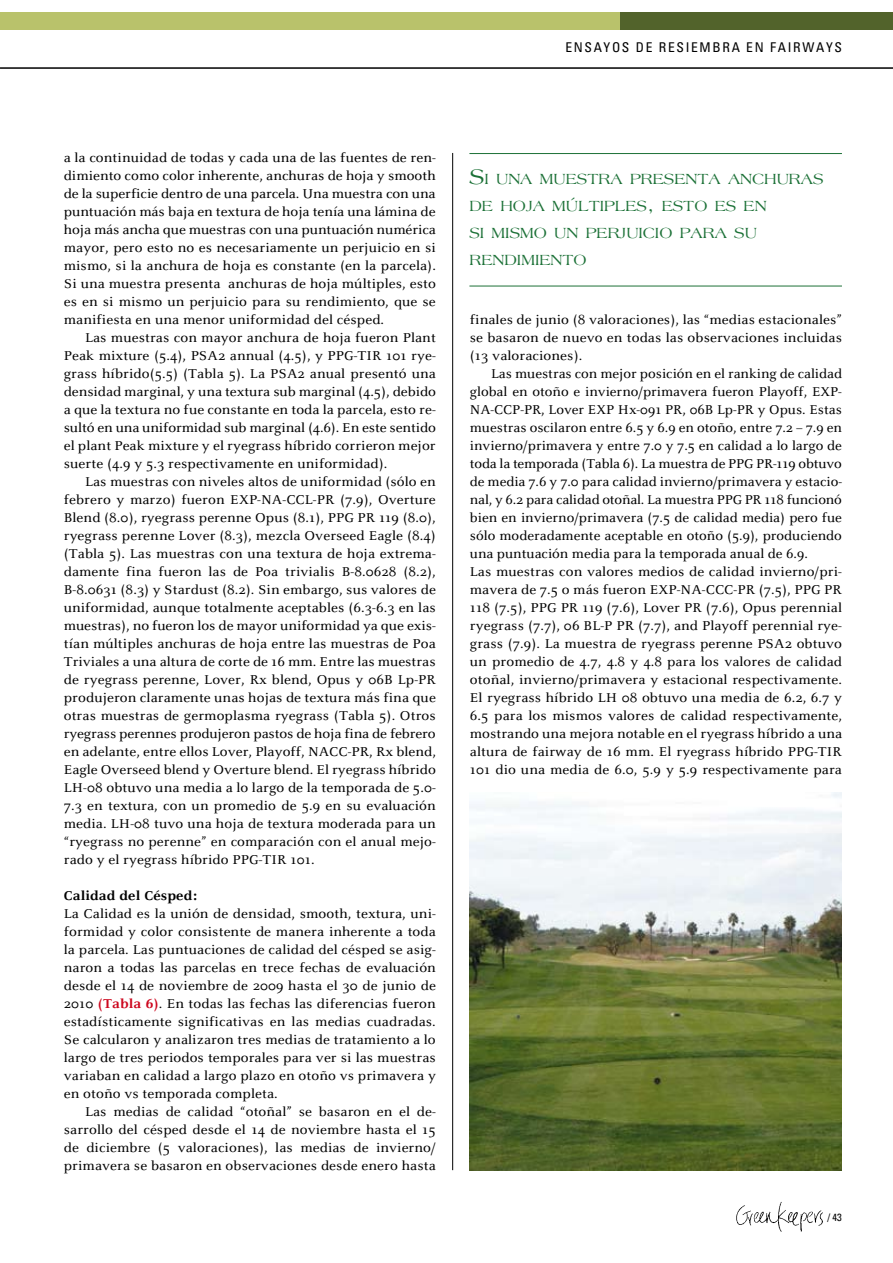
<style>
.page{position:relative;width:893px;height:1263px;background:#fff}
.page>*{position:absolute;margin:0;border:0;box-sizing:border-box;transform-origin:0 0}
.t1{font:15.75px/27px "Americana Std";color:#1c7137}
.t2{font:13.5px/18px "Celeste ST";letter-spacing:.005em;color:#000;text-align:justify}
.t3{font:condensed 13.5px "Univers LT Std";letter-spacing:.125em;color:#000}
.t4{font:700 13.5px "Celeste ST";letter-spacing:.005em;color:#000}
.t5{font:condensed 10.5px "Univers LT Std";color:#000}
.s1{font-weight:700;color:#cd071e}
.s2{font-size:22.5px}
</style>
<div class="page">
<img style="left:736px;top:1201px;width:86px;height:31px">
<div style="left:0;top:13px;width:893px;height:17px;background:#b9c26b"></div>
<div style="left:621px;top:13px;width:272px;height:17px;background:#52632b"></div>
<hr style="left:0;top:67px;width:893px;height:2px;background:#000">
<img style="left:470px;top:792px;width:372px;height:378px">
<hr style="left:452px;top:153px;width:1px;height:1017px;background:#000">
<hr style="left:469px;top:153px;width:373px;height:1px;background:#1c7137">
<hr style="left:469px;top:286px;width:373px;height:1px;background:#1c7137">
<p class="t3" style="left:565px;top:39px;width:278px">ENSAYOS DE RESIEMBRA EN FAIRWAYS</p>
<p class="t2" style="left:64px;top:149px;width:374px">a la continuidad de todas y cada una de las fuentes de ren&shy;dimiento como color inherente, anchuras de hoja y smooth de la superficie dentro de una parcela. Una muestra con una puntuación más baja en textura de hoja tenía una lámina de hoja más ancha que muestras con una puntuación numérica mayor, pero esto no es necesariamente un perjuicio en si mismo, si la anchura de hoja es constante (en la parcela).<br>Si una muestra presenta anchuras de hoja múltiples, esto es en si mismo un perjuicio para su rendimiento, que se manifiesta en una menor uniformidad del césped.</p>
<p class="t2" style="left:64px;top:329px;width:374px;text-indent:21px">Las muestras con mayor anchura de hoja fueron Plant Peak mixture (5.4), PSA2 annual (4.5), y PPG-TIR 101 rye&shy;grass híbrido(5.5) (Tabla 5). La PSA2 anual presentó una densidad marginal, y una textura sub marginal (4.5), debido a que la textura no fue constante en toda la parcela, esto re&shy;sultó en una uniformidad sub marginal (4.6). En este sentido el plant Peak mixture y el ryegrass híbrido corrieron mejor suerte (4.9 y 5.3 respectivamente en uniformidad).</p>
<p class="t2" style="left:64px;top:473px;width:374px;text-indent:21px">Las muestras con niveles altos de uniformidad (sólo en febrero y marzo) fueron EXP-NA-CCL-PR (7.9), Overture Blend (8.0), ryegrass perenne Opus (8.1), PPG PR 119 (8.0), ryegrass perenne Lover (8.3), mezcla Overseed Eagle (8.4) (Tabla 5). Las muestras con una textura de hoja extrema&shy;damente fina fueron las de Poa trivialis B-8.0628 (8.2), B-8.0631 (8.3) y Stardust (8.2). Sin embargo, sus valores de uniformidad, aunque totalmente aceptables (6.3-6.3 en las muestras), no fueron los de mayor uniformidad ya que exis&shy;tían múltiples anchuras de hoja entre las muestras de Poa Triviales a una altura de corte de 16 mm. Entre las muestras de ryegrass perenne, Lover, Rx blend, Opus y 06B Lp-PR produjeron claramente unas hojas de textura más fina que otras muestras de germoplasma ryegrass (Tabla 5). Otros ryegrass perennes produjeron pastos de hoja fina de febrero en adelante, entre ellos Lover, Playoff, NACC-PR, Rx blend, Eagle Overseed blend y Overture blend. El ryegrass híbrido LH-08 obtuvo una media a lo largo de la temporada de 5.0- 7.3 en textura, con un promedio de 5.9 en su evaluación media. LH-08 tuvo una hoja de textura moderada para un “ryegrass no perenne” en comparación con el anual mejo&shy;rado y el ryegrass híbrido PPG-TIR 101.</p>
<p class="t4" style="left:64px;top:888px;width:135px">Calidad del Césped:</p>
<p class="t2" style="left:64px;top:905px;width:374px">La Calidad es la unión de densidad, smooth, textura, uni&shy;formidad y color consistente de manera inherente a toda la parcela. Las puntuaciones de calidad del césped se asig&shy;naron a todas las parcelas en trece fechas de evaluación desde el 14 de noviembre de 2009 hasta el 30 de junio de 2010 <span class="s1">(Tabla 6)</span>. En todas las fechas las diferencias fueron estadísticamente significativas en las medias cuadradas.<br>Se calcularon y analizaron tres medias de tratamiento a lo largo de tres periodos temporales para ver si las muestras variaban en calidad a largo plazo en otoño vs primavera y en otoño vs temporada completa.</p>
<p class="t2" style="left:64px;top:1103px;width:374px;text-indent:21px">Las medias de calidad “otoñal” se basaron en el de&shy;sarrollo del césped desde el 14 de noviembre hasta el 15 de diciembre (5 valoraciones), las medias de invierno/ primavera se basaron en observaciones desde enero hasta</p>
<p class="t1" style="left:469px;top:165px;width:356px"><span class="s2">S</span>I UNA MUESTRA PRESENTA ANCHURAS<br>DE HOJA MÚLTIPLES<span class="s2">,</span> ESTO ES EN<br>SI MISMO UN PERJUICIO PARA SU<br>RENDIMIENTO</p>
<p class="t2" style="left:470px;top:311px;width:374px">finales de junio (8 valoraciones), las “medias estacionales” se basaron de nuevo en todas las observaciones incluidas (13 valoraciones).</p>
<p class="t2" style="left:470px;top:365px;width:374px;text-align:left;text-indent:21px">Las muestras con mejor posición en el ranking de calidad global en otoño e invierno/primavera fueron Playoff, EXP-NA-CCP-PR, Lover EXP Hx-091 PR, 06B Lp-PR y Opus. Estas muestras oscilaron entre 6.5 y 6.9 en otoño, entre 7.2 – 7.9 en invierno/primavera y entre 7.0 y 7.5 en calidad a lo largo de toda la temporada (Tabla 6). La muestra de PPG PR-119 obtuvo de media 7.6 y 7.0 para calidad invierno/primavera y estacio&shy;nal, y 6.2 para calidad otoñal. La muestra PPG PR 118 funcionó bien en invierno/primavera (7.5 de calidad media) pero fue sólo moderadamente aceptable en otoño (5.9), produciendo una puntuación media para la temporada anual de 6.9.<br>Las muestras con valores medios de calidad invierno/pri&shy;mavera de 7.5 o más fueron EXP-NA-CCC-PR (7.5), PPG PR 118 (7.5), PPG PR 119 (7.6), Lover PR (7.6), Opus perennial ryegrass (7.7), 06 BL-P PR (7.7), and Playoff perennial rye&shy;grass (7.9). La muestra de ryegrass perenne PSA2 obtuvo un promedio de 4.7, 4.8 y 4.8 para los valores de calidad otoñal, invierno/primavera y estacional respectivamente.<br>El ryegrass híbrido LH 08 obtuvo una media de 6.2, 6.7 y 6.5 para los mismos valores de calidad respectivamente, mostrando una mejora notable en el ryegrass híbrido a una altura de fairway de 16 mm. El ryegrass híbrido PPG-TIR 101 dio una media de 6.0, 5.9 y 5.9 respectivamente para</p>
<p class="t5" style="left:827px;top:1210px;width:16px">/ 43</p>
</div>
